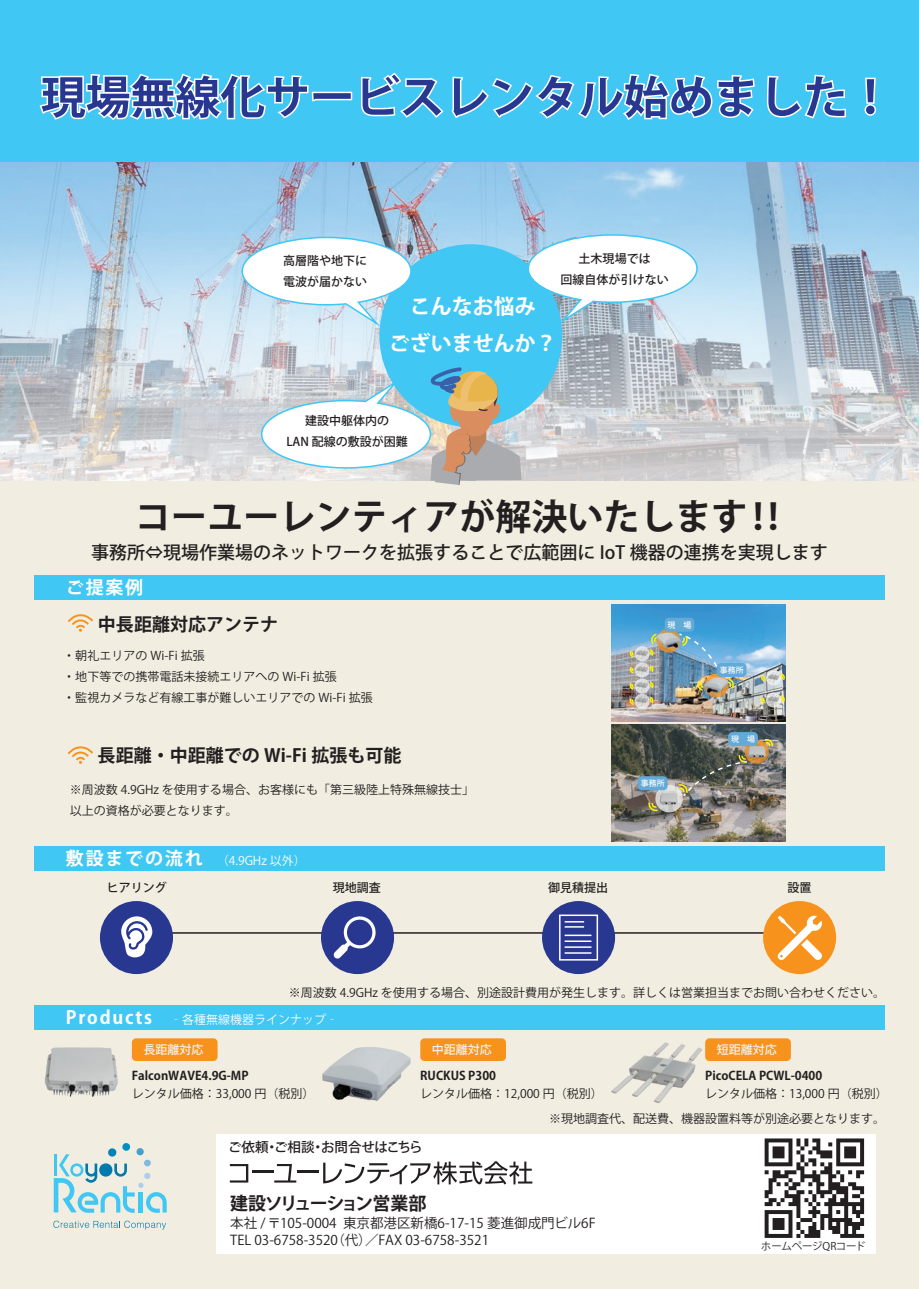
<style>
.page{position:relative;width:919px;height:1289px;background:#fff}
.page>*{position:absolute;margin:0;border:0;box-sizing:border-box;transform-origin:0 0}
.t1{font:700 36px "Koz Go Pr 6 N";color:#231f20}
.t2{font:700 21px/36.8px "Koz Go Pr 6 N";color:#fff;text-align:center}
.t3{font:500 18px "Koz Go Pr 6 N";color:#231f20}
.t4{font:700 18px "Koz Go Pr 6 N";color:#231f20}
.t5{font:700 18px "Koz Go Pr 6 N";letter-spacing:-.07em;color:#231f20}
.t6{font:700 18px "Koz Go Pr 6 N";letter-spacing:.1em;color:#fff}
.t7{font:13.5px/17.2px "Koz Go Pr 6 N";color:#231f20}
.t8{font:500 13.5px "Koz Go Pr 6 N";letter-spacing:-.01em;color:#231f20}
.t9{font:12px/21px "Koz Go Pr 6 N";color:#231f20}
.t10{font:500 12px/21px "Koz Go Pr 6 N";color:#231f20;text-align:center}
.t11{font:700 12px "Koz Go Pr 6 N";color:#231f20}
.t12{font:12px "Koz Go Pr 6 N";color:#fff}
.t13{font:500 12px "Koz Go Pr 6 N";color:#f2f3f4}
.t14{font:10.5px "Koz Go Pr 6 N";letter-spacing:-.025em;color:#231f20}
.t15{font:500 7.95px "Koz Go Pr 6 N";color:#fff}
.s1{font-weight:700;font-size:18px}
</style>
<div class="page">
<div style="left:1px;top:480px;width:917px;height:808px;background:#f1eee1"></div>
<svg style="left:0;top:0;width:918px;height:480px"></svg>
<div style="left:1px;top:0;width:917px;height:162px;background:#40c7f4"></div>
<svg style="left:40px;top:74px;width:312px;height:46px"></svg>
<svg style="left:361px;top:73px;width:82px;height:45px"></svg>
<svg style="left:451px;top:74px;width:303px;height:46px"></svg>
<svg style="left:766px;top:75px;width:80px;height:43px"></svg>
<svg style="left:864px;top:78px;width:12px;height:38px"></svg>
<div style="left:216px;top:1134px;width:660px;height:120px;background:#fff"></div>
<svg style="left:764px;top:1138px;width:100px;height:99px"></svg>
<svg style="left:54px;top:1143px;width:113px;height:69px"></svg>
<svg style="left:53px;top:1220px;width:113px;height:9px"></svg>
<svg style="left:230px;top:1164px;width:18px;height:18px"></svg>
<hr style="left:252px;top:1170px;width:21px;height:2px;background:#231f20">
<svg style="left:274px;top:1164px;width:22px;height:18px"></svg>
<hr style="left:297px;top:1170px;width:21px;height:2px;background:#231f20">
<svg style="left:323px;top:1161px;width:209px;height:23px"></svg>
<div style="left:379px;top:244px;width:183px;height:183px;background:#40c7f4;border-radius:50%"></div>
<div style="left:34px;top:575px;width:850px;height:24px;background:#40c7f4"></div>
<div style="left:34px;top:846px;width:850px;height:24px;background:#40c7f4"></div>
<div style="left:34px;top:1005px;width:850px;height:24px;background:#40c7f4"></div>
<svg style="left:241px;top:236px;width:171px;height:94px"></svg>
<svg style="left:526px;top:233px;width:172px;height:94px"></svg>
<svg style="left:260px;top:367px;width:261px;height:118px"></svg>
<hr style="left:132px;top:932px;width:663px;height:1px;background:#231f20">
<div style="left:100px;top:901px;width:73px;height:73px;background:#283890;border-radius:50%"></div>
<svg style="left:121px;top:916px;width:31px;height:41px"></svg>
<div style="left:321px;top:901px;width:73px;height:73px;background:#283890;border-radius:50%"></div>
<svg style="left:333px;top:916px;width:43px;height:42px"></svg>
<div style="left:542px;top:901px;width:73px;height:73px;background:#283890;border-radius:50%"></div>
<div style="left:559px;top:914px;width:39px;height:46px;border:2px solid #fff"></div>
<svg style="left:564px;top:921px;width:20px;height:6px"></svg>
<hr style="left:564px;top:934px;width:27px;height:2px;background:#fff">
<hr style="left:564px;top:940px;width:27px;height:2px;background:#fff">
<svg style="left:564px;top:946px;width:27px;height:7px"></svg>
<div style="left:763px;top:901px;width:73px;height:73px;background:#f7931d;border-radius:50%"></div>
<svg style="left:777px;top:915px;width:45px;height:45px"></svg>
<svg style="left:67px;top:614px;width:27px;height:17px"></svg>
<svg style="left:67px;top:746px;width:27px;height:17px"></svg>
<img style="left:595px;top:1029px;width:132px;height:74px">
<img style="left:296px;top:1029px;width:143px;height:72px">
<img style="left:34px;top:1029px;width:117px;height:68px">
<div style="left:132px;top:1038px;width:85px;height:22px;background:#f7931d;border-radius:4px"></div>
<div style="left:420px;top:1038px;width:86px;height:22px;background:#f7931d;border-radius:4px"></div>
<div style="left:705px;top:1038px;width:85px;height:22px;background:#f7931d;border-radius:4px"></div>
<img style="left:611px;top:604px;width:174px;height:117px">
<svg style="left:784px;top:694px;width:2px;height:10px"></svg>
<svg style="left:759px;top:695px;width:3px;height:10px"></svg>
<img style="left:762px;top:691px;width:22px;height:15px">
<div style="left:766px;top:670px;width:15px;height:15px;background:#e7eaec;border-radius:50%"></div>
<svg style="left:784px;top:672px;width:2px;height:10px"></svg>
<svg style="left:759px;top:673px;width:3px;height:9px"></svg>
<img style="left:762px;top:669px;width:22px;height:15px">
<svg style="left:634px;top:693px;width:15px;height:16px"></svg>
<img style="left:630px;top:645px;width:23px;height:62px">
<svg style="left:634px;top:678px;width:15px;height:15px"></svg>
<svg style="left:647px;top:680px;width:8px;height:25px"></svg>
<svg style="left:628px;top:681px;width:7px;height:25px"></svg>
<svg style="left:634px;top:662px;width:15px;height:15px"></svg>
<svg style="left:647px;top:664px;width:8px;height:9px"></svg>
<svg style="left:628px;top:665px;width:7px;height:9px"></svg>
<svg style="left:634px;top:646px;width:15px;height:15px"></svg>
<svg style="left:628px;top:649px;width:7px;height:9px"></svg>
<img style="left:697px;top:692px;width:38px;height:6px">
<svg style="left:647px;top:632px;width:11px;height:25px"></svg>
<img style="left:677px;top:632px;width:58px;height:60px">
<img style="left:649px;top:628px;width:38px;height:25px">
<div style="left:716px;top:663px;width:30px;height:14px;background:#64aad7;border-radius:4px"></div>
<div style="left:664px;top:617px;width:30px;height:14px;background:#64aad7;border-radius:4px"></div>
<img style="left:611px;top:724px;width:174px;height:117px">
<svg style="left:655px;top:784px;width:27px;height:28px"></svg>
<svg style="left:646px;top:801px;width:13px;height:10px"></svg>
<img style="left:652px;top:787px;width:33px;height:22px">
<svg style="left:763px;top:738px;width:11px;height:10px"></svg>
<svg style="left:676px;top:753px;width:72px;height:44px"></svg>
<img style="left:740px;top:740px;width:33px;height:22px">
<div style="left:637px;top:776px;width:30px;height:14px;background:#64aad7;border-radius:4px"></div>
<div style="left:728px;top:732px;width:29px;height:14px;background:#64aad7;border-radius:4px"></div>
<p class="t10" style="left:283px;top:250px;width:85px;text-align:left">高層階や地下に電波が届かない</p>
<p class="t10" style="left:560px;top:248px;width:109px">土木現場では<br>回線自体が引けない</p>
<h2 class="t2" style="left:389px;top:289px;width:169px">こんなお悩み<br>ございませんか？</h2>
<p class="t10" style="left:286px;top:410px;width:123px">建設中躯体内の<br>LAN 配線の敷設が困難</p>
<h1 class="t1" style="left:135px;top:496px;width:649px">コーユーレンティアが解決いたします‼</h1>
<h3 class="t3" style="left:91px;top:542px;width:738px">事務所⇔現場作業場のネットワークを拡張することで広範囲に IoT 機器の連携を実現します</h3>
<h3 class="t6" style="left:66px;top:577px;width:79px">ご提案例</h3>
<h3 class="t4" style="left:98px;top:614px;width:182px">中長距離対応アンテナ</h3>
<p class="t9" style="left:63px;top:645px;width:311px">・朝礼エリアの Wi-Fi 拡張<br>・地下等での携帯電話未接続エリアへの Wi-Fi 拡張<br>・監視カメラなど有線工事が難しいエリアでの Wi-Fi 拡張</p>
<h3 class="t4" style="left:98px;top:745px;width:305px">長距離・中距離での Wi-Fi 拡張も可能</h3>
<p class="t9" style="left:70px;top:779px;width:406px">※周波数 4.9GHz を使用する場合、お客様にも「第三級陸上特殊無線技士」以上の資格が必要となります。</p>
<h3 class="t6" style="left:66px;top:848px;width:138px">敷設までの流れ</h3>
<p class="t12" style="left:217px;top:854px;width:91px">（4.9GHz 以外）</p>
<p class="t15" style="left:667px;top:620px;width:25px">現　場</p>
<p class="t15" style="left:640px;top:779px;width:25px">事務所</p>
<p class="t15" style="left:719px;top:665px;width:25px">事務所</p>
<p class="t15" style="left:731px;top:734px;width:25px">現　場</p>
<p class="t10" style="left:107px;top:877px;width:61px">ヒアリング</p>
<p class="t10" style="left:332px;top:877px;width:49px">現地調査</p>
<p class="t10" style="left:548px;top:877px;width:61px">御見積提出</p>
<p class="t10" style="left:787px;top:877px;width:25px">設置</p>
<p class="t9" style="left:289px;top:981px;width:598px">※周波数 4.9GHz を使用する場合、別途設計費用が発生します。詳しくは営業担当までお問い合わせください。</p>
<p class="t12" style="left:66px;top:1012px;width:274px"><span class="s1">Products</span> ‐各種無線機器ラインナップ‐</p>
<p class="t13" style="left:143px;top:1042px;width:61px">長距離対応</p>
<p class="t11" style="left:132px;top:1068px;width:118px">FalconWAVE4.9G-MP</p>
<p class="t9" style="left:132px;top:1082px;width:184px">レンタル価格：33,000 円（税別）</p>
<p class="t13" style="left:432px;top:1042px;width:61px">中距離対応</p>
<p class="t11" style="left:420px;top:1068px;width:77px">RUCKUS P300</p>
<p class="t9" style="left:420px;top:1082px;width:184px">レンタル価格：12,000 円（税別）</p>
<p class="t13" style="left:716px;top:1042px;width:61px">短距離対応</p>
<p class="t11" style="left:705px;top:1068px;width:119px">PicoCELA PCWL-0400</p>
<p class="t9" style="left:705px;top:1082px;width:184px">レンタル価格：13,000 円（税別）</p>
<p class="t9" style="left:549px;top:1108px;width:337px">※現地調査代、配送費、機器設置料等が別途必要となります。</p>
<p class="t8" style="left:228px;top:1139px;width:196px">ご依頼・ご相談・お問合せはこちら</p>
<h3 class="t5" style="left:230px;top:1193px;width:198px">建設ソリューション営業部</h3>
<p class="t7" style="left:230px;top:1214px;width:367px">本社 / 〒105-0004 東京都港区新橋6-17-15 菱進御成門ビル6F<br>TEL 03-6758-3520（代）／FAX 03-6758-3521</p>
<p class="t14" style="left:760px;top:1239px;width:106px">ホームページQRコード</p>
</div>
